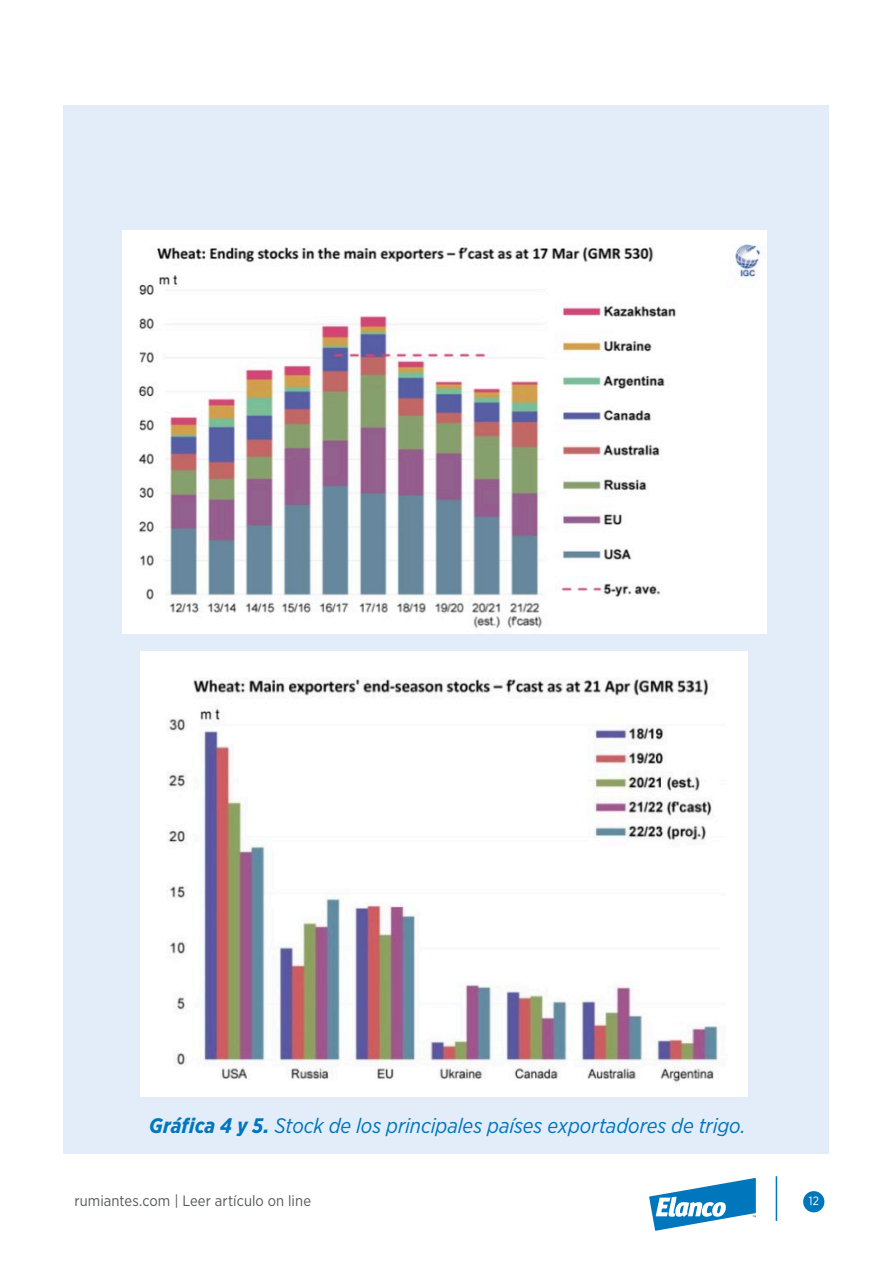
<style>
.page{position:relative;width:893px;height:1263px;background:#fff}
.page>*{position:absolute;margin:0;border:0;box-sizing:border-box;transform-origin:0 0}
.Online_txt{font:italic 21px "Gotham Narrow";letter-spacing:-.005em;color:#0076bc}
.t1{font:15px "Gotham Narrow";letter-spacing:.005em;color:#56585a}
.t2{font:12px "Gotham Narrow";color:#fff}
.s1{font-weight:700}
</style>
<div class="page">
<div style="left:64px;top:105px;width:765px;height:1048px;background:#e2edf9"></div>
<div style="left:803px;top:1191px;width:21px;height:21px;background:#0076bc;border-radius:50%"></div>
<hr style="left:776px;top:1176px;width:1px;height:45px;background:#0076bc">
<svg style="left:649px;top:1178px;width:107px;height:53px"></svg>
<img style="left:122px;top:230px;width:644px;height:404px">
<img style="left:140px;top:652px;width:608px;height:444px">
<p class="Online_txt" style="left:149px;top:1113px;width:598px"><span class="s1">Gráfica 4 y 5.</span> Stock de los principales países exportadores de trigo.</p>
<p class="t1" style="left:74px;top:1191px;width:238px">rumiantes.com | Leer artículo on line</p>
<p class="t2" style="left:809px;top:1194px;width:12px">12</p>
</div>
